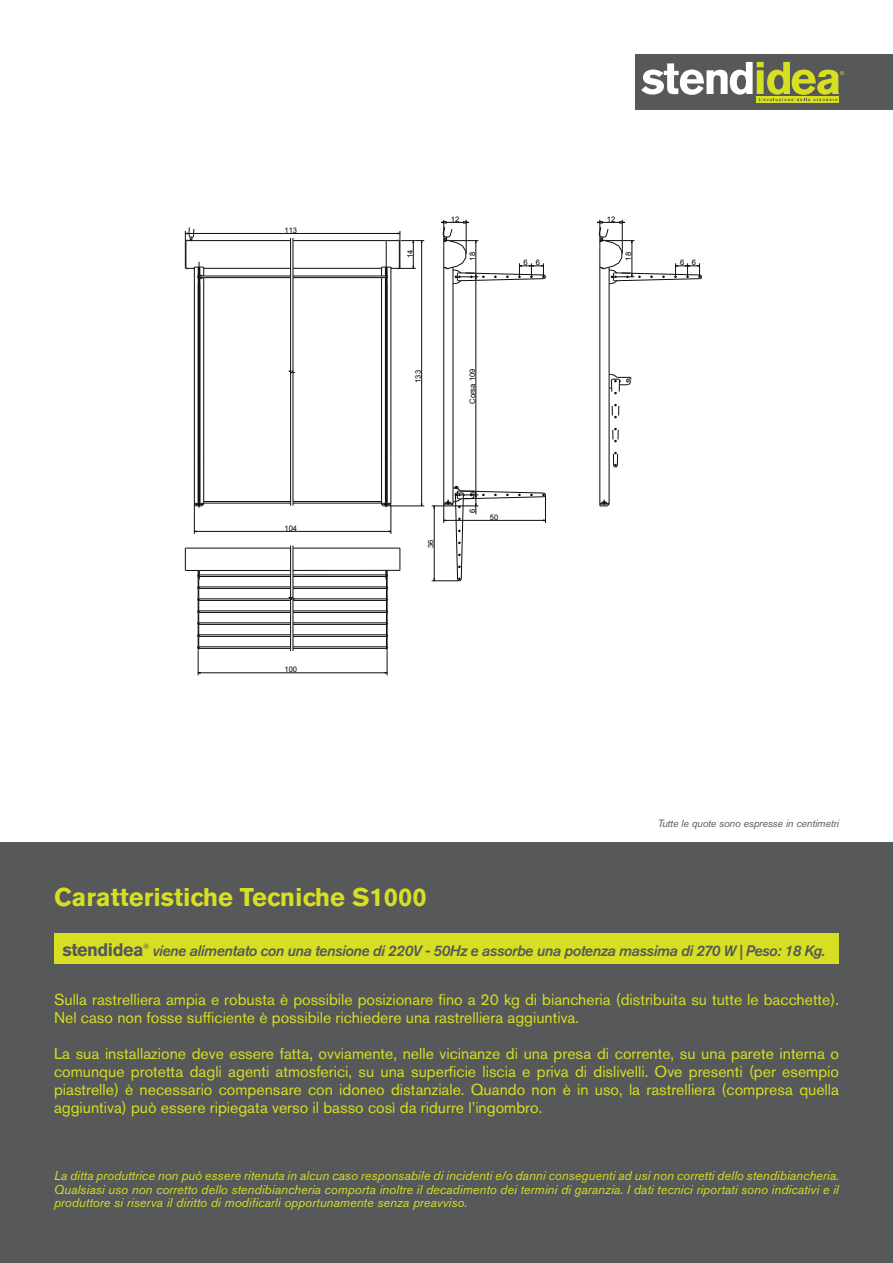
<style>
.page{position:relative;width:893px;height:1263px;background:#fff}
.page>*{position:absolute;margin:0;border:0;box-sizing:border-box;transform-origin:0 0}
.t1{font:700 25.5px "Akzidenz Grotesk BE";color:#d6df21}
.t2{font:700 18px "Akzidenz Grotesk BE";letter-spacing:-.03em;color:#57585a}
.t3{font:15.75px/18px "Akzidenz Grotesk BE";color:#d6df21}
.t4{font:italic 500 15px "Akzidenz Grotesk BE";letter-spacing:-.03em;color:#57585a}
.t5{font:italic 12.75px/13.5px "Akzidenz Grotesk BE";color:#d6df21;text-align:justify}
.t6{font:italic 10.5px "Akzidenz Grotesk BE";letter-spacing:-.015em;color:#57585a}
.t7{font:7.65px "Arial";color:#000}
.t8{font:7.5px "Akzidenz Grotesk BE";color:#57585a}
</style>
<div class="page">
<div style="left:0;top:842px;width:893px;height:421px;background:#57585a"></div>
<div style="left:54px;top:933px;width:785px;height:31px;background:#d6df21"></div>
<svg style="left:613px;top:452px;width:5px;height:16px"></svg>
<svg style="left:612px;top:428px;width:7px;height:14px"></svg>
<svg style="left:612px;top:404px;width:7px;height:14px"></svg>
<hr style="left:609px;top:388px;width:1px;height:115px;background:#0f0c12">
<hr style="left:609px;top:284px;width:1px;height:90px;background:#0f0c12">
<svg style="left:609px;top:374px;width:23px;height:20px"></svg>
<hr style="left:600px;top:267px;width:1px;height:236px;background:#0f0c12">
<svg style="left:600px;top:499px;width:10px;height:8px"></svg>
<hr style="left:204px;top:276px;width:87px;height:1px;background:#0f0c12">
<hr style="left:204px;top:277px;width:87px;height:1px;background:#0f0c12">
<hr style="left:200px;top:283px;width:1px;height:174px;background:#0f0c12">
<hr style="left:198px;top:283px;width:1px;height:174px;background:#0f0c12">
<hr style="left:198px;top:458px;width:1px;height:44px;background:#0f0c12">
<hr style="left:203px;top:278px;width:1px;height:223px;background:#0f0c12">
<hr style="left:200px;top:458px;width:1px;height:44px;background:#0f0c12">
<hr style="left:194px;top:267px;width:1px;height:236px;background:#0f0c12">
<hr style="left:204px;top:501px;width:87px;height:1px;background:#0f0c12">
<hr style="left:204px;top:503px;width:87px;height:1px;background:#0f0c12">
<hr style="left:204px;top:268px;width:87px;height:1px;background:#0f0c12">
<hr style="left:192px;top:240px;width:99px;height:1px;background:#0f0c12">
<hr style="left:199px;top:284px;width:1px;height:172px;background:#0f0c12">
<hr style="left:199px;top:458px;width:1px;height:44px;background:#0f0c12">
<hr style="left:199px;top:646px;width:92px;height:1px;background:#0f0c12">
<hr style="left:199px;top:648px;width:92px;height:1px;background:#0f0c12">
<hr style="left:199px;top:634px;width:92px;height:1px;background:#0f0c12">
<hr style="left:199px;top:636px;width:92px;height:1px;background:#0f0c12">
<hr style="left:199px;top:623px;width:92px;height:1px;background:#0f0c12">
<hr style="left:199px;top:624px;width:92px;height:1px;background:#0f0c12">
<hr style="left:199px;top:611px;width:92px;height:1px;background:#0f0c12">
<hr style="left:199px;top:612px;width:92px;height:1px;background:#0f0c12">
<hr style="left:199px;top:599px;width:93px;height:1px;background:#0f0c12">
<hr style="left:199px;top:600px;width:92px;height:1px;background:#0f0c12">
<hr style="left:199px;top:587px;width:92px;height:1px;background:#0f0c12">
<hr style="left:199px;top:588px;width:92px;height:1px;background:#0f0c12">
<hr style="left:199px;top:575px;width:92px;height:1px;background:#0f0c12">
<hr style="left:199px;top:576px;width:92px;height:1px;background:#0f0c12">
<hr style="left:293px;top:570px;width:106px;height:1px;background:#0f0c12">
<svg style="left:399px;top:548px;width:2px;height:23px"></svg>
<hr style="left:293px;top:576px;width:93px;height:1px;background:#0f0c12">
<hr style="left:293px;top:575px;width:93px;height:1px;background:#0f0c12">
<hr style="left:293px;top:587px;width:93px;height:1px;background:#0f0c12">
<hr style="left:293px;top:588px;width:93px;height:1px;background:#0f0c12">
<hr style="left:294px;top:599px;width:92px;height:1px;background:#0f0c12">
<hr style="left:293px;top:600px;width:93px;height:1px;background:#0f0c12">
<hr style="left:293px;top:611px;width:93px;height:1px;background:#0f0c12">
<hr style="left:293px;top:612px;width:93px;height:1px;background:#0f0c12">
<hr style="left:293px;top:623px;width:93px;height:1px;background:#0f0c12">
<hr style="left:293px;top:624px;width:93px;height:1px;background:#0f0c12">
<hr style="left:293px;top:634px;width:93px;height:1px;background:#0f0c12">
<hr style="left:293px;top:636px;width:93px;height:1px;background:#0f0c12">
<hr style="left:293px;top:646px;width:93px;height:1px;background:#0f0c12">
<hr style="left:293px;top:648px;width:93px;height:1px;background:#0f0c12">
<hr style="left:293px;top:548px;width:107px;height:1px;background:#0f0c12">
<hr style="left:476px;top:280px;width:1px;height:211px;background:#0f0c12">
<hr style="left:443px;top:267px;width:1px;height:236px;background:#0f0c12">
<hr style="left:453px;top:284px;width:1px;height:204px;background:#0f0c12">
<svg style="left:432px;top:486px;width:114px;height:95px"></svg>
<hr style="left:391px;top:506px;width:31px;height:1px;background:#0f0c12">
<hr style="left:421px;top:243px;width:1px;height:261px;background:#0f0c12">
<hr style="left:386px;top:284px;width:1px;height:172px;background:#0f0c12">
<hr style="left:386px;top:458px;width:1px;height:44px;background:#0f0c12">
<hr style="left:293px;top:240px;width:104px;height:1px;background:#0f0c12">
<hr style="left:293px;top:268px;width:88px;height:1px;background:#0f0c12">
<hr style="left:293px;top:503px;width:89px;height:1px;background:#0f0c12">
<hr style="left:293px;top:501px;width:89px;height:1px;background:#0f0c12">
<hr style="left:381px;top:278px;width:1px;height:223px;background:#0f0c12">
<hr style="left:387px;top:458px;width:1px;height:44px;background:#0f0c12">
<hr style="left:391px;top:267px;width:1px;height:236px;background:#0f0c12">
<hr style="left:385px;top:458px;width:1px;height:44px;background:#0f0c12">
<hr style="left:385px;top:283px;width:1px;height:174px;background:#0f0c12">
<hr style="left:387px;top:283px;width:1px;height:174px;background:#0f0c12">
<hr style="left:293px;top:276px;width:89px;height:1px;background:#0f0c12">
<hr style="left:293px;top:277px;width:89px;height:1px;background:#0f0c12">
<svg style="left:289px;top:545px;width:6px;height:106px"></svg>
<svg style="left:289px;top:238px;width:6px;height:268px"></svg>
<hr style="left:199px;top:570px;width:92px;height:1px;background:#0f0c12">
<hr style="left:185px;top:548px;width:106px;height:1px;background:#0f0c12">
<hr style="left:194px;top:233px;width:204px;height:1px;background:#0f0c12">
<svg style="left:185px;top:227px;width:20px;height:57px"></svg>
<svg style="left:381px;top:231px;width:43px;height:53px"></svg>
<hr style="left:196px;top:531px;width:193px;height:1px;background:#0f0c12">
<svg style="left:194px;top:501px;width:10px;height:33px"></svg>
<svg style="left:381px;top:501px;width:11px;height:33px"></svg>
<hr style="left:200px;top:672px;width:185px;height:1px;background:#0f0c12">
<svg style="left:385px;top:570px;width:3px;height:105px"></svg>
<svg style="left:185px;top:548px;width:15px;height:127px"></svg>
<svg style="left:441px;top:220px;width:105px;height:64px"></svg>
<svg style="left:597px;top:220px;width:105px;height:64px"></svg>
<div style="left:636px;top:54px;width:257px;height:55px;background:#57585a"></div>
<div style="left:756px;top:96px;width:83px;height:7px;background:#d6df21"></div>
<svg style="left:641px;top:62px;width:203px;height:39px"></svg>
<p class="t7" style="left:284px;top:225px;width:14px">113</p>
<p class="t7" style="left:284px;top:523px;width:14px">104</p>
<p class="t7" style="left:284px;top:664px;width:14px">100</p>
<p class="t7" style="left:405px;top:258px;width:10px;rotate:-90deg">14</p>
<p class="t7" style="left:451px;top:214px;width:10px">12</p>
<p class="t7" style="left:607px;top:214px;width:10px">12</p>
<p class="t7" style="left:467px;top:261px;width:10px;rotate:-90deg">18</p>
<p class="t7" style="left:524px;top:258px;width:18px">6 6</p>
<p class="t7" style="left:623px;top:261px;width:10px;rotate:-90deg">18</p>
<p class="t7" style="left:413px;top:383px;width:14px;rotate:-90deg">133</p>
<p class="t7" style="left:467px;top:404px;width:37px;rotate:-90deg">Corsa 109</p>
<p class="t7" style="left:426px;top:548px;width:10px;rotate:-90deg">36</p>
<p class="t7" style="left:467px;top:513px;width:6px;rotate:-90deg">6</p>
<p class="t7" style="left:490px;top:512px;width:10px">50</p>
<p class="t7" style="left:680px;top:258px;width:18px">6 6</p>
<p class="t1" style="left:54px;top:882px;width:374px">Caratteristiche Tecniche S1000</p>
<p class="t6" style="left:658px;top:817px;width:183px">Tutte le quote sono espresse in centimetri</p>
<p class="t2" style="left:63px;top:939px;width:83px">stendidea</p>
<p class="t8" style="left:143px;top:942px;width:8px">®</p>
<p class="t4" style="left:153px;top:942px;width:674px">viene alimentato con una tensione di 220V - 50Hz e assorbe una potenza massima di 270 W | Peso: 18 Kg.</p>
<p class="t3" style="left:54px;top:990px;width:786px">Sulla rastrelliera ampia e robusta è possibile posizionare fino a 20 kg di biancheria (distribuita su tutte le bacchette).<br>Nel caso non fosse sufficiente è possibile richiedere una rastrelliera aggiuntiva.</p>
<p class="t3" style="left:54px;top:1044px;width:786px;text-align:justify">La sua installazione deve essere fatta, ovviamente, nelle vicinanze di una presa di corrente, su una parete interna o comunque protetta dagli agenti atmosferici, su una superficie liscia e priva di dislivelli. Ove presenti (per esempio piastrelle) è necessario compensare con idoneo distanziale. Quando non è in uso, la rastrelliera (compresa quella aggiuntiva) può essere ripiegata verso il basso così da ridurre l’ingombro.</p>
<p class="t5" style="left:54px;top:1169px;width:787px">La ditta produttrice non può essere ritenuta in alcun caso responsabile di incidenti e/o danni conseguenti ad usi non corretti dello stendibiancheria.<br>Qualsiasi uso non corretto dello stendibiancheria comporta inoltre il decadimento dei termini di garanzia. I dati tecnici riportati sono indicativi e il produttore si riserva il diritto di modificarli opportunamente senza preavviso.</p>
</div>
